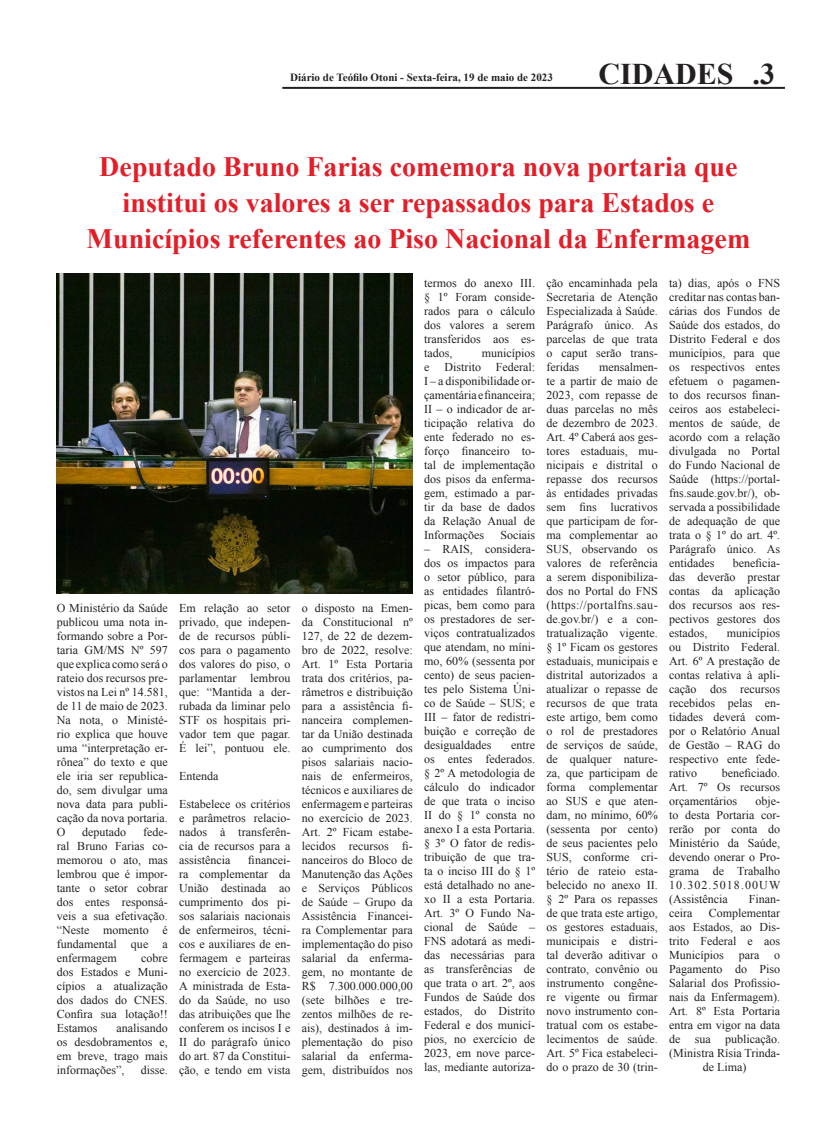
<style>
.page{position:relative;width:837px;height:1134px;background:#fff}
.page>*{position:absolute;margin:0;border:0;box-sizing:border-box;transform-origin:0 0}
.t1{font:700 30px "Times New Roman";color:#231f20}
.t2{font:700 28px "Times New Roman";color:#e21e29}
.t3{font:12px/14px "Times New Roman";color:#231f20;text-align:justify}
.t4{font:700 11px "Times New Roman";color:#231f20}
</style>
<div class="page">
<hr style="left:282px;top:87px;width:502px;height:2px;background:#231f20">
<img style="left:57px;top:274px;width:355px;height:319px">
<p class="t4" style="left:290px;top:70px;width:264px">Diário de Teófilo Otoni - Sexta-feira, 19 de maio de 2023</p>
<p class="t1" style="left:598px;top:53px;width:136px">CIDADES</p>
<p class="t1" style="left:752px;top:53px;width:24px">.3</p>
<p class="t2" style="left:99px;top:148px;width:639px">Deputado Bruno Farias comemora nova portaria que</p>
<p class="t2" style="left:123px;top:184px;width:593px">institui os valores a ser repassados para Estados e</p>
<p class="t2" style="left:87px;top:220px;width:665px">Municípios referentes ao Piso Nacional da Enfermagem</p>
<p class="t3" style="left:57px;top:601px;width:113px">O Ministério da Saúde publicou uma nota in&shy;formando sobre a Por&shy;taria GM/MS Nº 597 que explica como será o rateio dos recursos pre&shy;vistos na Lei nº 14.581, de 11 de maio de 2023.</p>
<p class="t3" style="left:57px;top:713px;width:113px">Na nota, o Ministé&shy;rio explica que houve uma “interpretação er&shy;rônea” do texto e que ele iria ser republica&shy;do, sem divulgar uma nova data para publi&shy;cação da nova portaria.</p>
<p class="t3" style="left:57px;top:825px;width:10px">O</p>
<p class="t3" style="left:82px;top:825px;width:45px">deputado</p>
<p class="t3" style="left:57px;top:825px;width:113px;text-indent:86px">fede&shy;ral Bruno Farias co&shy;memorou o ato, mas lembrou que é impor&shy;tante o setor cobrar dos entes responsá&shy;veis a sua efetivação.</p>
<p class="t3" style="left:57px;top:923px;width:113px">“Neste momento é fundamental que a enfermagem</p>
<p class="t3" style="left:57px;top:951px;width:113px;text-indent:84px">cobre dos Estados e Muni&shy;cípios a atualização dos dados do CNES.<br>Confira sua lotação!!</p>
<p class="t3" style="left:57px;top:1021px;width:42px">Estamos</p>
<p class="t3" style="left:57px;top:1021px;width:113px;text-indent:60px">analisando os desdobramentos e, em breve, trago mais informações”,</p>
<p class="t3" style="left:141px;top:1063px;width:29px">disse.</p>
<p class="t3" style="left:179px;top:601px;width:113px">Em relação ao setor privado, que indepen&shy;de de recursos públi&shy;cos para o pagamento dos valores do piso, o parlamentar lembrou que: “Mantida a der&shy;rubada da liminar pelo STF os hospitais pri&shy;vador tem que pagar.<br>É lei”, pontuou ele.</p>
<p class="t3" style="left:179px;top:769px;width:41px">Entenda</p>
<p class="t3" style="left:179px;top:797px;width:113px">Estabelece os critérios e parâmetros relacio&shy;nados à transferên&shy;cia de recursos para a assistência</p>
<p class="t3" style="left:179px;top:853px;width:113px;text-indent:69px">financei&shy;ra complementar da União destinada ao cumprimento dos pi&shy;sos salariais nacionais de enfermeiros, técni&shy;cos e auxiliares de en&shy;fermagem e parteiras no exercício de 2023.</p>
<p class="t3" style="left:179px;top:979px;width:113px">A ministrada de Esta&shy;do da Saúde, no uso das atribuições que lhe conferem os incisos I e II do parágrafo único do art. 87 da Constitui&shy;ção, e tendo em vista</p>
<p class="t3" style="left:301px;top:601px;width:113px">o disposto na Emen&shy;da Constitucional nº 127, de 22 de dezem&shy;bro de 2022, resolve:</p>
<p class="t3" style="left:301px;top:657px;width:113px">Art. 1º Esta Portaria trata dos critérios, pa&shy;râmetros e distribuição para a assistência fi&shy;nanceira complemen&shy;tar da União destinada ao cumprimento dos pisos salariais nacio&shy;nais de enfermeiros, técnicos e auxiliares de enfermagem e parteiras no exercício de 2023.</p>
<p class="t3" style="left:301px;top:825px;width:113px">Art. 2º Ficam estabe&shy;lecidos recursos fi&shy;nanceiros do Bloco de Manutenção das Ações e Serviços Públicos de Saúde – Grupo da Assistência Financei&shy;ra Complementar para implementação do piso salarial da enferma&shy;gem, no montante de R$ 7.300.000.000,00 (sete bilhões e tre&shy;zentos milhões de re&shy;ais), destinados à im&shy;plementação do piso salarial da enferma&shy;gem, distribuídos nos</p>
<p class="t3" style="left:424px;top:275px;width:113px">termos do anexo III.</p>
<p class="t3" style="left:424px;top:289px;width:113px">§ 1º Foram conside&shy;rados para o cálculo dos valores a serem transferidos aos es&shy;tados,</p>
<p class="t3" style="left:424px;top:345px;width:113px;text-align:right">municípios<br>e Distrito Federal:</p>
<p class="t3" style="left:424px;top:373px;width:113px">I – a disponibilidade or&shy;çamentária e financeira;</p>
<p class="t3" style="left:424px;top:401px;width:113px">II – o indicador de ar&shy;ticipação relativa do ente federado no es&shy;forço financeiro to&shy;tal de implementação dos pisos da enferma&shy;gem, estimado a par&shy;tir da base de dados da Relação Anual de Informações</p>
<p class="t3" style="left:500px;top:527px;width:36px">Sociais</p>
<p class="t3" style="left:424px;top:541px;width:113px">– RAIS, considera&shy;dos os impactos para o setor público, para as entidades filantró&shy;picas, bem como para os prestadores de ser&shy;viços contratualizados que atendam, no míni&shy;mo, 60% (sessenta por cento) de seus pacien&shy;tes pelo Sistema Úni&shy;co de Saúde – SUS; e</p>
<p class="t3" style="left:424px;top:709px;width:113px">III – fator de redistri&shy;buição e correção de desigualdades</p>
<p class="t3" style="left:424px;top:737px;width:113px;text-align:right">entre<br>os entes federados.</p>
<p class="t3" style="left:424px;top:765px;width:113px">§ 2º A metodologia de cálculo do indicador de que trata o inciso II do § 1º consta no anexo I a esta Portaria.</p>
<p class="t3" style="left:424px;top:835px;width:113px">§ 3º O fator de redis&shy;tribuição de que tra&shy;ta o inciso III do § 1º está detalhado no ane&shy;xo II a esta Portaria.</p>
<p class="t3" style="left:424px;top:905px;width:113px">Art. 3º O Fundo Na&shy;cional de Saúde – FNS adotará as medi&shy;das necessárias para as transferências de que trata o art. 2º, aos Fundos de Saúde dos estados, do Distrito Federal e dos municí&shy;pios, no exercício de 2023, em nove parce&shy;las, mediante autoriza-</p>
<p class="t3" style="left:546px;top:275px;width:113px">ção encaminhada pela Secretaria de Atenção Especializada à Saúde.</p>
<p class="t3" style="left:546px;top:317px;width:113px">Parágrafo único. As parcelas de que trata o caput serão trans&shy;feridas</p>
<p class="t3" style="left:546px;top:359px;width:113px;text-indent:52px">mensalmen&shy;te a partir de maio de 2023, com repasse de duas parcelas no mês de dezembro de 2023.</p>
<p class="t3" style="left:546px;top:429px;width:113px">Art. 4º Caberá aos ges&shy;tores estaduais, mu&shy;nicipais e distrital o repasse dos recursos às entidades privadas sem fins lucrativos que participam de for&shy;ma complementar ao SUS, observando os valores de referência a serem disponibiliza&shy;dos no Portal do FNS (https://portalfns.sau&shy;de.gov.br/) e a con&shy;tratualização vigente.</p>
<p class="t3" style="left:546px;top:639px;width:113px">§ 1º Ficam os gestores estaduais, municipais e distrital autorizados a atualizar o repasse de recursos de que trata este artigo, bem como o rol de prestadores de serviços de saúde, de qualquer nature&shy;za, que participam de forma complementar ao SUS e que aten&shy;dam, no mínimo, 60% (sessenta por cento) de seus pacientes pelo SUS, conforme cri&shy;tério de rateio esta&shy;belecido no anexo II.</p>
<p class="t3" style="left:546px;top:891px;width:113px">§ 2º Para os repasses de que trata este artigo, os gestores estaduais, municipais e distri&shy;tal deverão aditivar o contrato, convênio ou instrumento congêne&shy;re vigente ou firmar novo instrumento con&shy;tratual com os estabe&shy;lecimentos de saúde.</p>
<p class="t3" style="left:546px;top:1045px;width:113px">Art. 5º Fica estabeleci&shy;do o prazo de 30 (trin-</p>
<p class="t3" style="left:669px;top:275px;width:113px">ta) dias, após o FNS creditar nas contas ban&shy;cárias dos Fundos de Saúde dos estados, do Distrito Federal e dos municípios, para que os respectivos entes efetuem o pagamen&shy;to dos recursos finan&shy;ceiros aos estabeleci&shy;mentos de saúde, de acordo com a relação divulgada no Portal do Fundo Nacional de Saúde (https://portal&shy;fns.saude.gov.br/), ob&shy;servada a possibilidade de adequação de que trata o § 1º do art. 4º.</p>
<p class="t3" style="left:669px;top:541px;width:113px">Parágrafo único. As entidades</p>
<p class="t3" style="left:669px;top:555px;width:113px;text-indent:64px">beneficia&shy;das deverão prestar contas da aplicação dos recursos aos res&shy;pectivos gestores dos estados,</p>
<p class="t3" style="left:669px;top:625px;width:113px;text-align:right">municípios<br>ou Distrito Federal.</p>
<p class="t3" style="left:669px;top:653px;width:113px">Art. 6º A prestação de contas relativa à apli&shy;cação dos recursos recebidos pelas en&shy;tidades deverá com&shy;por o Relatório Anual de Gestão – RAG do respectivo ente fede&shy;rativo</p>
<p class="t3" style="left:721px;top:765px;width:60px">beneficiado.</p>
<p class="t3" style="left:669px;top:779px;width:113px">Art. 7º Os recursos orçamentários</p>
<p class="t3" style="left:669px;top:793px;width:113px;text-indent:86px">obje&shy;to desta Portaria cor&shy;rerão por conta do Ministério da Saúde, devendo onerar o Pro&shy;grama de Trabalho 10.302.5018.00UW (Assistência</p>
<p class="t3" style="left:748px;top:891px;width:33px">Finan-</p>
<p class="t3" style="left:669px;top:905px;width:113px;text-indent:40px">Complementar aos Estados, ao Dis&shy;trito Federal e aos Municípios para o Pagamento do Piso Salarial dos Profissio&shy;nais da Enfermagem).</p>
<p class="t3" style="left:669px;top:1003px;width:113px">Art. 8º Esta Portaria entra em vigor na data de sua publicação.</p>
<p class="t3" style="left:669px;top:1045px;width:112px;text-align:center">(Ministra Rísia Trinda&shy;de Lima)</p>
<p class="t3" style="left:669px;top:905px;width:25px">ceira</p>
</div>
